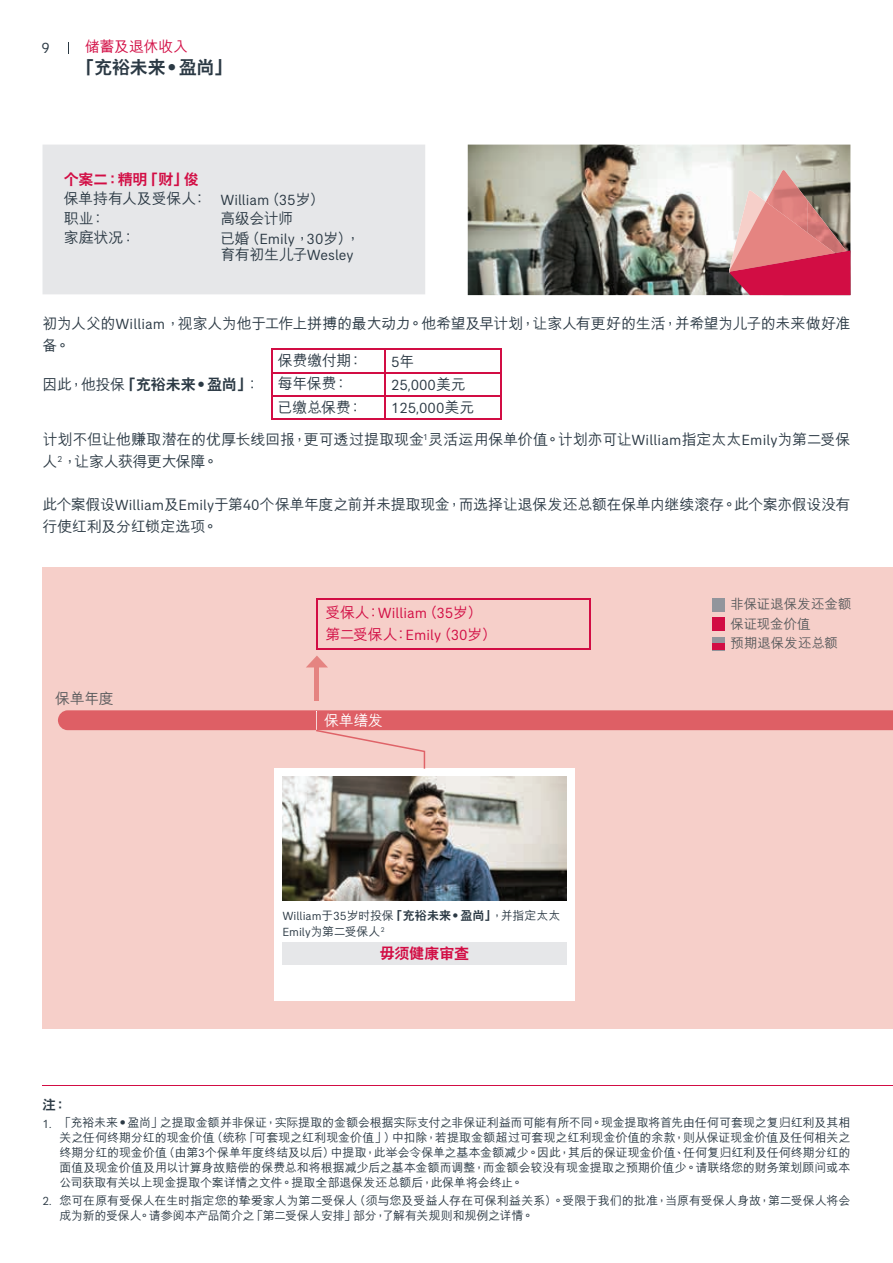
<style>
.page{position:relative;width:893px;height:1263px;background:#fff}
.page>*{position:absolute;margin:0;border:0;box-sizing:border-box;transform-origin:0 0}
.t1{font:800 18px "C Hei 2 HKS";letter-spacing:-.015em;color:#2b3944}
.t2{font:500 15px/21.8px "M Hei HKS";letter-spacing:-.02em;color:#2b3944}
.t3{font:500 15px "M Hei HKS";letter-spacing:-.03em;color:#d20d44}
.t4{font:15px "AIA Everest";color:#2b3944}
.t5{font:800 15px "C Hei 2 HKS";letter-spacing:-.005em;color:#2b3944}
.t6{font:800 15px "C Hei 2 HKS";letter-spacing:-.01em;color:#d20d44}
.t7{font:15px "AIA Everest";color:#d20d44}
.t8{font:500 15px "M Hei HKS";color:#fff}
.t9{font:500 15px "M Hei HKS";color:#585a5c}
.t10{font:500 13.5px/19.5px "M Hei HKS";letter-spacing:-.015em;color:#585a5c}
.t11{font:800 13.5px "C Hei 2 HKS";color:#2b3944}
.t12{font:500 12px/15px "M Hei HKS";letter-spacing:-.01em;color:#2b3944}
.s1{font-family:"AIA Everest";font-weight:400}
.s2{font-family:"M Hei HKS";font-weight:500}
.s3{font-family:"C Hei 2 HKS";font-weight:800}
</style>
<div class="page">
<div style="left:43px;top:568px;width:850px;height:461px;background:#f6cfc9"></div>
<img style="left:468px;top:145px;width:382px;height:150px">
<hr style="left:43px;top:1085px;width:850px;height:1px;background:#d20d44">
<hr style="left:315px;top:667px;width:4px;height:34px;background:#e58481">
<svg style="left:306px;top:656px;width:22px;height:11px"></svg>
<img style="left:769px;top:170px;width:39px;height:20px">
<svg style="left:729px;top:190px;width:121px;height:105px;background:#cf6976"></svg>
<div style="left:275px;top:769px;width:300px;height:231px;background:#fff"></div>
<svg style="left:58px;top:710px;width:835px;height:59px"></svg>
<hr style="left:271px;top:349px;width:114px;height:1px;background:#d20d44">
<hr style="left:271px;top:350px;width:2px;height:22px;background:#d20d44">
<hr style="left:385px;top:349px;width:117px;height:1px;background:#d20d44">
<hr style="left:384px;top:350px;width:2px;height:22px;background:#d20d44">
<hr style="left:500px;top:350px;width:2px;height:22px;background:#d20d44">
<hr style="left:271px;top:372px;width:114px;height:1px;background:#d20d44">
<hr style="left:271px;top:373px;width:2px;height:22px;background:#d20d44">
<hr style="left:385px;top:372px;width:117px;height:1px;background:#d20d44">
<hr style="left:384px;top:373px;width:2px;height:22px;background:#d20d44">
<hr style="left:500px;top:373px;width:2px;height:22px;background:#d20d44">
<hr style="left:271px;top:395px;width:114px;height:2px;background:#d20d44">
<hr style="left:271px;top:397px;width:2px;height:21px;background:#d20d44">
<hr style="left:385px;top:395px;width:117px;height:2px;background:#d20d44">
<hr style="left:384px;top:397px;width:2px;height:21px;background:#d20d44">
<hr style="left:500px;top:397px;width:2px;height:21px;background:#d20d44">
<hr style="left:271px;top:418px;width:114px;height:2px;background:#d20d44">
<hr style="left:385px;top:418px;width:117px;height:2px;background:#d20d44">
<div style="left:282px;top:942px;width:284px;height:22px;background:#e6e7e9"></div>
<hr style="left:316px;top:598px;width:274px;height:1px;background:#d20d44">
<hr style="left:316px;top:599px;width:2px;height:49px;background:#d20d44">
<hr style="left:589px;top:599px;width:1px;height:49px;background:#d20d44">
<hr style="left:316px;top:648px;width:274px;height:1px;background:#d20d44">
<div style="left:43px;top:145px;width:382px;height:149px;background:#e6e7e9"></div>
<div style="left:712px;top:598px;width:13px;height:13px;background:#92959c"></div>
<div style="left:712px;top:618px;width:13px;height:13px;background:#d20d44"></div>
<svg style="left:712px;top:637px;width:13px;height:7px"></svg>
<div style="left:712px;top:644px;width:13px;height:6px;background:#d20d44"></div>
<img style="left:282px;top:777px;width:284px;height:123px">
<p class="t4" style="left:41px;top:39px;width:10px">9</p>
<p class="t3" style="left:85px;top:36px;width:105px">儲蓄及退休收入</p>
<h1 class="t1" style="left:77px;top:55px;width:155px">「充裕未來•盈尚」</h1>
<p class="t6" style="left:64px;top:169px;width:137px">個案二：精明「財」俊</p>
<p class="t2" style="left:64px;top:188px;width:262px;line-height:19.8px">保單持有⼈及受保⼈： <span class="s1">William</span>（<span class="s1">35</span>歲）職業：</p>
<p class="t2" style="left:220px;top:206px;width:74px">高級會計師</p>
<p class="t2" style="left:64px;top:226px;width:73px">家庭狀況：</p>
<p class="t2" style="left:220px;top:229px;width:141px;line-height:16.5px">已婚（<span class="s1">Emily</span>，<span class="s1">30</span>歲），育有初生兒子<span class="s1">Wesley</span></p>
<p class="t2" style="left:43px;top:311px;width:809px">初為⼈父的<span class="s1">William</span>，視家⼈為他於工作上拼搏的最大動力。他希望及早計劃，讓家⼈有更好的生活，並希望為兒子的未來做好準備。</p>
<p class="t5" style="left:43px;top:374px;width:219px"><span class="s2">因此，他投保</span>「充裕未來•盈尚」<span class="s2">：</span></p>
<p class="t2" style="left:278px;top:348px;width:87px">保費繳付期：</p>
<p class="t4" style="left:391px;top:353px;width:25px">5<span class="s2">年</span></p>
<p class="t2" style="left:278px;top:372px;width:72px">每年保費：</p>
<p class="t4" style="left:391px;top:376px;width:76px">25,000<span class="s2">美元</span></p>
<p class="t2" style="left:278px;top:395px;width:86px">已繳總保費：</p>
<p class="t4" style="left:391px;top:400px;width:85px">125,000<span class="s2">美元</span></p>
<p class="t2" style="left:43px;top:428px;width:809px">計劃不但讓他賺取潛在的優厚長線回報，更可透過提取現金<sup>1</sup>靈活運用保單價值。計劃亦可讓<span class="s1">William</span>指定太太<span class="s1">Emily</span>為第二受保⼈<sup>2</sup>，讓家⼈獲得更大保障。</p>
<p class="t2" style="left:43px;top:492px;width:809px">此個案假設<span class="s1">William</span>及<span class="s1">Emily</span>於第<span class="s1">40</span>個保單年度之前並未提取現金，而選擇讓退保發還總額在保單內繼續滾存。此個案亦假設沒有行使紅利及分紅鎖定選項。</p>
<p class="t9" style="left:55px;top:688px;width:60px">保單年度</p>
<p class="t7" style="left:325px;top:605px;width:158px"><span class="s2">受保⼈：</span>William<span class="s2">（</span>35<span class="s2">歲）</span></p>
<p class="t3" style="left:325px;top:624px;width:173px">第二受保⼈：<span class="s1">Emily</span>（<span class="s1">30</span>歲）</p>
<p class="t8" style="left:324px;top:709px;width:60px">保單繕發</p>
<p class="t12" style="left:282px;top:907px;width:279px;line-height:15.8px"><span class="s1">William</span>於<span class="s1">35</span>歲時投保<span class="s3">「充裕未來•盈尚」</span>，並指定太太<br><span class="s1">Emily</span>為第二受保⼈<sup>2</sup></p>
<p class="t6" style="left:380px;top:943px;width:91px">毋須健康審查</p>
<p class="t10" style="left:730px;top:593px;width:123px">非保證退保發還金額保證現金價值<br>預期退保發還總額</p>
<p class="t11" style="left:43px;top:1096px;width:26px">註：</p>
<p class="t12" style="left:60px;top:1114px;width:792px;text-align:justify;text-indent:-17px"><span class="s1">1.</span> 「充裕未來•盈尚」之提取金額並非保證，實際提取的金額會根據實際支付之非保證利益而可能有所不同。現金提取將首先由任何可套現之復歸紅利及其相關之任何終期分紅的現金價值（統稱「可套現之紅利現金價值」）中扣除，若提取金額超過可套現之紅利現金價值的余款，則從保證現金價值及任何相關之終期分紅的現金價值（由第<span class="s1">3</span>個保單年度終結及以後）中提取，此舉會令保單之基本金額減少。因此，其後的保證現金價值、任何復歸紅利及任何終期分紅的面值及現金價值及用以計算身故賠償的保費總和將根據減少後之基本金額而調整，而金額會較沒有現金提取之預期價值少。請聯絡您的財務策劃顧問或本公司獲取有關以上現金提取個案詳情之文件。提取全部退保發還總額後，此保單將會終止。</p>
<p class="t12" style="left:60px;top:1191px;width:792px;text-indent:-17px"><span class="s1">2.</span> 您可在原有受保⼈在生時指定您的摯愛家⼈為第二受保⼈（須與您及受益⼈存在可保利益關係）。受限於我們的批准，當原有受保⼈身故，第二受保⼈將會成為新的受保⼈。請參閱本產品簡介之「第二受保⼈安排」部分，瞭解有關規則和規例之詳情。</p>
</div>
